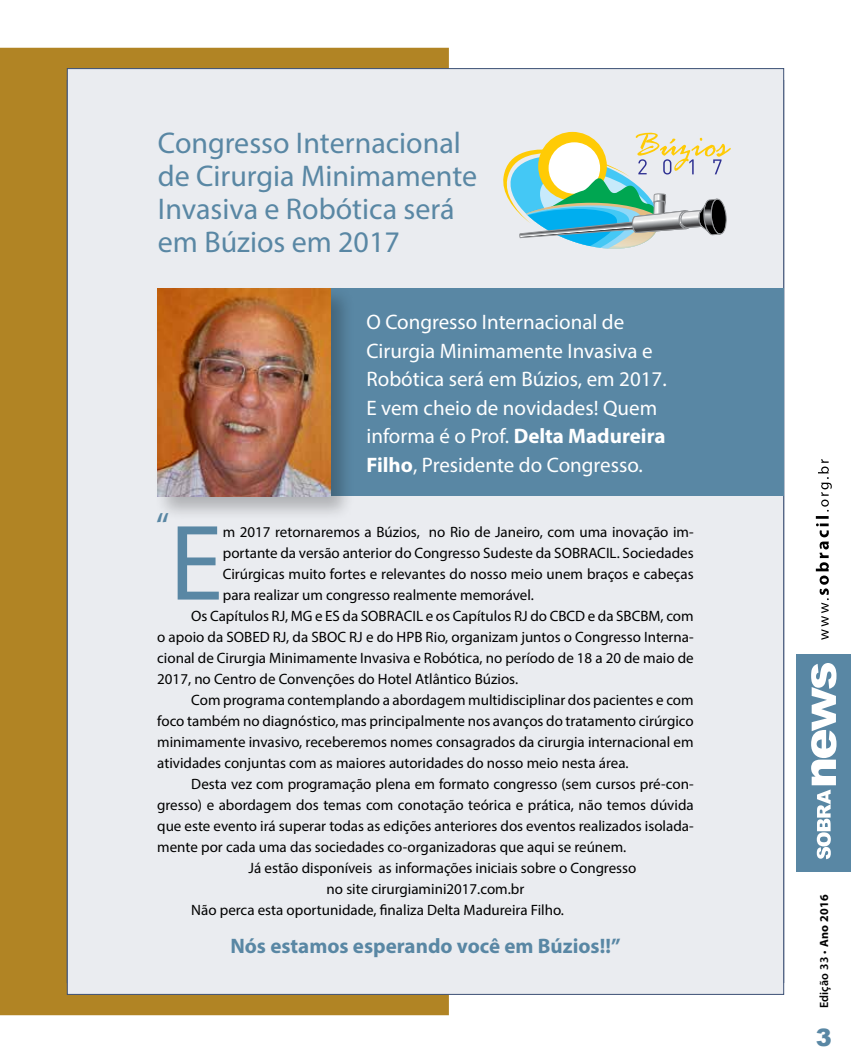
<style>
.page{position:relative;width:851px;height:1063px;background:#fff}
.page>*{position:absolute;margin:0;border:0;box-sizing:border-box;transform-origin:0 0}
.t1{font:108.45px "Myriad Pro";color:#5987a4}
.t2{font:37.95px "Myriad Pro";color:#5987a4}
.t3{font:30px/33px "Myriad Pro";color:#5987a4}
.t4{font:900 24px "Arial";color:#5987a4}
.t5{font:21px/28.5px "Myriad Pro";color:#fff}
.t6{font:700 21px "Myriad Pro";color:#5987a4}
.t7{font:15px "Myriad Pro";color:#000}
.t8{font:600 12px "Myriad Pro";letter-spacing:.02em;color:#000}
.s1{font-weight:700}
.s2{font-weight:400}
</style>
<div class="page">
<div style="left:0;top:48px;width:449px;height:967px;background:#b18424"></div>
<div style="left:796px;top:654px;width:54px;height:218px;background:#5987a4"></div>
<svg style="left:811px;top:663px;width:25px;height:196px"></svg>
<svg style="left:815px;top:459px;width:16px;height:181px"></svg>
<div style="left:67px;top:68px;width:717px;height:927px;background:#eaecf0;border:1px solid #3c5075"></div>
<div style="left:157px;top:289px;width:626px;height:207px;background:#5987a4"></div>
<div style="left:153px;top:284px;width:202px;height:237px;background:#000;opacity:.25"></div>
<img style="left:157px;top:288px;width:173px;height:209px">
<svg style="left:503px;top:131px;width:227px;height:118px"></svg>
<h3 class="t3" style="left:158px;top:126px;width:320px">Congresso Internacional de Cirurgia Minimamente<br>Invasiva e Robótica será em Búzios em 2017</h3>
<h2 class="t2" style="left:156px;top:503px;width:15px">“</h2>
<h3 class="t5" style="left:366px;top:308px;width:302px">O Congresso Internacional de<br>Cirurgia Minimamente Invasiva e<br>Robótica será em Búzios, em 2017.<br>E vem cheio de novidades! Quem informa é o Prof. <span class="s1">Delta Madureira<br>Filho</span>, Presidente do Congresso.</h3>
<h1 class="t1" style="left:169px;top:496px;width:55px">E</h1>
<p class="t7" style="left:223px;top:522px;width:472px">m 2017 retornaremos a Búzios, no Rio de Janeiro, com uma inovação im-</p>
<p class="t7" style="left:223px;top:543px;width:472px">portante da versão anterior do Congresso Sudeste da SOBRACIL. Sociedades</p>
<p class="t7" style="left:223px;top:564px;width:472px">Cirúrgicas muito fortes e relevantes do nosso meio unem braços e cabeças</p>
<p class="t7" style="left:223px;top:585px;width:312px">para realizar um congresso realmente memorável.</p>
<p class="t7" style="left:191px;top:606px;width:504px">Os Capítulos RJ, MG e ES da SOBRACIL e os Capítulos RJ do CBCD e da SBCBM, com</p>
<p class="t7" style="left:157px;top:627px;width:538px">o apoio da SOBED RJ, da SBOC RJ e do HPB Rio, organizam juntos o Congresso Interna-</p>
<p class="t7" style="left:157px;top:648px;width:538px">cional de Cirurgia Minimamente Invasiva e Robótica, no período de 18 a 20 de maio de</p>
<p class="t7" style="left:157px;top:669px;width:362px">2017, no Centro de Convenções do Hotel Atlântico Búzios.</p>
<p class="t7" style="left:191px;top:690px;width:504px">Com programa contemplando a abordagem multidisciplinar dos pacientes e com</p>
<p class="t7" style="left:157px;top:711px;width:538px">foco também no diagnóstico, mas principalmente nos avanços do tratamento cirúrgico</p>
<p class="t7" style="left:157px;top:732px;width:538px">minimamente invasivo, receberemos nomes consagrados da cirurgia internacional em</p>
<p class="t7" style="left:157px;top:753px;width:473px">atividades conjuntas com as maiores autoridades do nosso meio nesta área.</p>
<p class="t7" style="left:191px;top:774px;width:504px">Desta vez com programação plena em formato congresso (sem cursos pré-con-</p>
<p class="t7" style="left:157px;top:795px;width:538px">gresso) e abordagem dos temas com conotação teórica e prática, não temos dúvida</p>
<p class="t7" style="left:157px;top:816px;width:538px">que este evento irá superar todas as edições anteriores dos eventos realizados isolada-</p>
<p class="t7" style="left:157px;top:837px;width:470px">mente por cada uma das sociedades co-organizadoras que aqui se reúnem.</p>
<p class="t7" style="left:248px;top:858px;width:389px">Já estão disponíveis as informações iniciais sobre o Congresso</p>
<p class="t7" style="left:326px;top:879px;width:199px">no site cirurgiamini2017.com.br</p>
<p class="t7" style="left:191px;top:900px;width:374px">Não perca esta oportunidade, finaliza Delta Madureira Filho.</p>
<h3 class="t6" style="left:230px;top:932px;width:391px">Nós estamos esperando você em Búzios!!”</h3>
<p class="t8" style="left:816px;top:1008px;width:115px;rotate:-90deg">Edição 33 <span class="s2">•</span> <span class="s1">Ano 2016</span></p>
<h3 class="t4" style="left:815px;top:1020px;width:18px">3</h3>
</div>
